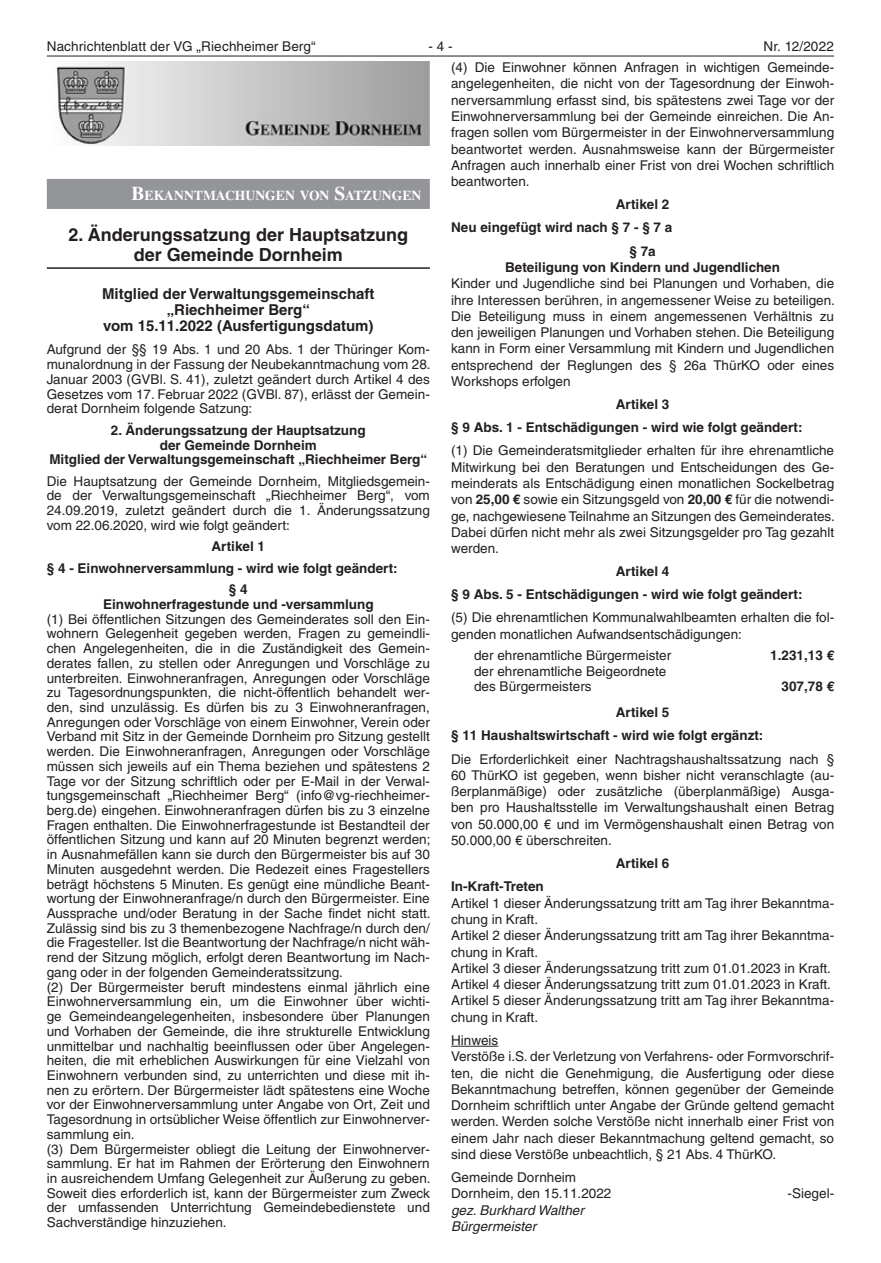
<style>
.page{position:relative;width:881px;height:1263px;background:#fff}
.page>*{position:absolute;margin:0;border:0;box-sizing:border-box;transform-origin:0 0}
.Überschrift{font:700 18px/19.6px "Helvetica LT";color:#231f20;text-align:center}
.Zwischenüberschrift{font:700 15px/16.4px "Helvetica LT";color:#231f20;text-align:center}
.Rasterbalken{font:700 13.65px "Times LT";color:#fff}
.t1{font:13.5px/14.7px "Helvetica LT";color:#231f20;text-align:justify}
.t2{font:700 13.5px "Helvetica LT";color:#231f20}
.t3{font:italic 13.5px "Helvetica LT";color:#231f20}
.s1{font-weight:700}
.s2{font-size:19.5px}
</style>
<div class="page">
<hr style="left:47px;top:56px;width:786px;height:1px;background:#231f20">
<hr style="left:451px;top:1046px;width:47px;height:1px;background:#231f20">
<div style="left:47px;top:179px;width:382px;height:30px;background:#939598"></div>
<hr style="left:47px;top:267px;width:382px;height:2px;background:#231f20">
<img style="left:56px;top:62px;width:373px;height:83px">
<p class="t1" style="left:47px;top:39px;width:270px">Nachrichtenblatt der VG „Riechheimer Berg“</p>
<p class="t1" style="left:428px;top:39px;width:26px">- 4 -</p>
<p class="t1" style="left:451px;top:35px;width:384px;line-height:21.3px;text-align:right">Nr. 12/2022<br>(4) Die Einwohner können Anfragen in wichtigen Gemeinde-</p>
<p class="t1" style="left:451px;top:75px;width:384px;line-height:16.4px">angelegenheiten, die nicht von der Tagesordnung der Einwoh&shy;nerversammlung erfasst sind, bis spätestens zwei Tage vor der Einwohnerversammlung bei der Gemeinde einreichen. Die An&shy;fragen sollen vom Bürgermeister in der Einwohnerversammlung beantwortet werden. Ausnahmsweise kann der Bürgermeister Anfragen auch innerhalb einer Frist von drei Wochen schriftlich beantworten.</p>
<p class="t2" style="left:615px;top:196px;width:55px">Artikel 2</p>
<p class="t2" style="left:451px;top:219px;width:223px">Neu eingefügt wird nach § 7 - § 7 a</p>
<p class="t2" style="left:629px;top:243px;width:28px">§ 7a</p>
<p class="t2" style="left:505px;top:259px;width:276px">Beteiligung von Kindern und Jugendlichen</p>
<p class="t1" style="left:451px;top:275px;width:385px;line-height:16.4px">Kinder und Jugendliche sind bei Planungen und Vorhaben, die ihre Interessen berühren, in angemessener Weise zu beteiligen.<br>Die Beteiligung muss in einem angemessenen Verhältnis zu den jeweiligen Planungen und Vorhaben stehen. Die Beteiligung kann in Form einer Versammlung mit Kindern und Jugendlichen entsprechend der Reglungen des § 26a ThürKO oder eines Workshops erfolgen</p>
<p class="t2" style="left:615px;top:396px;width:55px">Artikel 3</p>
<p class="t2" style="left:451px;top:419px;width:353px">§ 9 Abs. 1 - Entschädigungen - wird wie folgt geändert:</p>
<p class="t1" style="left:451px;top:442px;width:385px;line-height:16.4px">(1) Die Gemeinderatsmitglieder erhalten für ihre ehrenamtliche Mitwirkung bei den Beratungen und Entscheidungen des Ge&shy;meinderats als Entschädigung einen monatlichen Sockelbetrag von <span class="s1">25,00 €</span> sowie ein Sitzungsgeld von <span class="s1">20,00 €</span> für die notwendi&shy;ge, nachgewiesene Teilnahme an Sitzungen des Gemeinderates.<br>Dabei dürfen nicht mehr als zwei Sitzungsgelder pro Tag gezahlt werden.</p>
<p class="t2" style="left:615px;top:563px;width:55px">Artikel 4</p>
<p class="t2" style="left:451px;top:586px;width:353px">§ 9 Abs. 5 - Entschädigungen - wird wie folgt geändert:</p>
<p class="t1" style="left:451px;top:609px;width:384px;line-height:16.4px">(5) Die ehrenamtlichen Kommunalwahlbeamten erhalten die fol&shy;genden monatlichen Aufwandsentschädigungen:</p>
<p class="t1" style="left:474px;top:648px;width:198px">der ehrenamtliche Bürgermeister</p>
<p class="t2" style="left:770px;top:647px;width:65px">1.231,13 €</p>
<p class="t1" style="left:474px;top:664px;width:194px">der ehrenamtliche Beigeordnete</p>
<p class="t1" style="left:474px;top:679px;width:119px">des Bürgermeisters</p>
<p class="t2" style="left:781px;top:678px;width:54px">307,78 €</p>
<p class="t2" style="left:615px;top:704px;width:55px">Artikel 5</p>
<p class="t2" style="left:451px;top:727px;width:314px">§ 11 Haushaltswirtschaft - wird wie folgt ergänzt:</p>
<p class="t1" style="left:451px;top:751px;width:384px;line-height:16.4px">Die Erforderlichkeit einer Nachtragshaushaltssatzung nach § 60 ThürKO ist gegeben, wenn bisher nicht veranschlagte (au&shy;ßerplanmäßige) oder zusätzliche (überplanmäßige) Ausga&shy;ben pro Haushaltsstelle im Verwaltungshaushalt einen Betrag von 50.000,00 € und im Vermögenshaushalt einen Betrag von 50.000,00 € überschreiten.</p>
<p class="t2" style="left:615px;top:855px;width:55px">Artikel 6</p>
<p class="t2" style="left:451px;top:878px;width:94px">In-Kraft-Treten</p>
<p class="t1" style="left:451px;top:895px;width:384px;line-height:16.4px">Artikel 1 dieser Änderungssatzung tritt am Tag ihrer Bekanntma&shy;chung in Kraft.</p>
<p class="t1" style="left:451px;top:927px;width:384px;line-height:16.4px">Artikel 2 dieser Änderungssatzung tritt am Tag ihrer Bekanntma&shy;chung in Kraft.</p>
<p class="t1" style="left:451px;top:961px;width:381px">Artikel 3 dieser Änderungssatzung tritt zum 01.01.2023 in Kraft.</p>
<p class="t1" style="left:451px;top:977px;width:381px">Artikel 4 dieser Änderungssatzung tritt zum 01.01.2023 in Kraft.</p>
<p class="t1" style="left:451px;top:992px;width:384px;line-height:16.4px">Artikel 5 dieser Änderungssatzung tritt am Tag ihrer Bekanntma&shy;chung in Kraft.</p>
<p class="t1" style="left:451px;top:1033px;width:49px">Hinweis</p>
<p class="t1" style="left:451px;top:1048px;width:384px;line-height:16.4px">Verstöße i.S. der Verletzung von Verfahrens- oder Formvorschrif&shy;ten, die nicht die Genehmigung, die Ausfertigung oder diese Bekanntmachung betreffen, können gegenüber der Gemeinde Dornheim schriftlich unter Angabe der Gründe geltend gemacht werden. Werden solche Verstöße nicht innerhalb einer Frist von einem Jahr nach dieser Bekanntmachung geltend gemacht, so sind diese Verstöße unbeachtlich, § 21 Abs. 4 ThürKO.</p>
<p class="t1" style="left:451px;top:1170px;width:126px">Gemeinde Dornheim</p>
<p class="t1" style="left:451px;top:1186px;width:162px">Dornheim, den 15.11.2022</p>
<p class="t1" style="left:787px;top:1186px;width:48px">-Siegel-</p>
<p class="t3" style="left:451px;top:1202px;width:134px">gez. Burkhard Walther</p>
<p class="t3" style="left:451px;top:1218px;width:87px">Bürgermeister</p>
<p class="Rasterbalken" style="left:131px;top:188px;width:291px"><span class="s2">B</span>EKANNTMACHUNGEN VON <span class="s2">S</span>ATZUNGEN</p>
<p class="Überschrift" style="left:68px;top:225px;width:341px">2. Änderungssatzung der Hauptsatzung der Gemeinde Dornheim</p>
<p class="Zwischenüberschrift" style="left:102px;top:285px;width:274px">Mitglied der Verwaltungsgemeinschaft „Riechheimer Berg“<br>vom 15.11.2022 (Ausfertigungsdatum)</p>
<p class="t1" style="left:47px;top:342px;width:385px">Aufgrund der §§ 19 Abs. 1 und 20 Abs. 1 der Thüringer Kom&shy;munalordnung in der Fassung der Neubekanntmachung vom 28.<br>Januar 2003 (GVBl. S. 41), zuletzt geändert durch Artikel 4 des Gesetzes vom 17. Februar 2022 (GVBl. 87), erlässt der Gemein&shy;derat Dornheim folgende Satzung:</p>
<p class="t2" style="left:111px;top:422px;width:256px">2. Änderungssatzung der Hauptsatzung</p>
<p class="t2" style="left:160px;top:436px;width:158px">der Gemeinde Dornheim</p>
<p class="t2" style="left:49px;top:451px;width:379px">Mitglied der Verwaltungsgemeinschaft „Riechheimer Berg“</p>
<p class="t1" style="left:47px;top:474px;width:384px">Die Hauptsatzung der Gemeinde Dornheim, Mitgliedsgemein&shy;de der Verwaltungsgemeinschaft „Riechheimer Berg“, vom 24.09.2019, zuletzt geändert durch die 1. Änderungssatzung vom 22.06.2020, wird wie folgt geändert:</p>
<p class="t2" style="left:211px;top:538px;width:55px">Artikel 1</p>
<p class="t2" style="left:47px;top:560px;width:352px">§ 4 - Einwohnerversammlung - wird wie folgt geändert:</p>
<p class="t2" style="left:229px;top:581px;width:20px">§ 4</p>
<p class="t2" style="left:103px;top:596px;width:272px">Einwohnerfragestunde und -versammlung</p>
<p class="t1" style="left:47px;top:612px;width:385px">(1) Bei öffentlichen Sitzungen des Gemeinderates soll den Ein&shy;wohnern Gelegenheit gegeben werden, Fragen zu gemeindli&shy;chen Angelegenheiten, die in die Zuständigkeit des Gemein&shy;derates fallen, zu stellen oder Anregungen und Vorschläge zu unterbreiten. Einwohneranfragen, Anregungen oder Vorschläge zu Tagesordnungspunkten, die nicht-öffentlich behandelt wer&shy;den, sind unzulässig. Es dürfen bis zu 3 Einwohneranfragen, Anregungen oder Vorschläge von einem Einwohner, Verein oder Verband mit Sitz in der Gemeinde Dornheim pro Sitzung gestellt werden. Die Einwohneranfragen, Anregungen oder Vorschläge müssen sich jeweils auf ein Thema beziehen und spätestens 2<br>Tage vor der Sitzung schriftlich oder per E-Mail in der Verwal&shy;tungsgemeinschaft „Riechheimer Berg“ (info@vg-riechheimer&shy;berg.de) eingehen. Einwohneranfragen dürfen bis zu 3 einzelne Fragen enthalten. Die Einwohnerfragestunde ist Bestandteil der öffentlichen Sitzung und kann auf 20 Minuten begrenzt werden; in Ausnahmefällen kann sie durch den Bürgermeister bis auf 30<br>Minuten ausgedehnt werden. Die Redezeit eines Fragestellers beträgt höchstens 5 Minuten. Es genügt eine mündliche Beant&shy;wortung der Einwohneranfrage/n durch den Bürgermeister. Eine Aussprache und/oder Beratung in der Sache findet nicht statt.<br>Zulässig sind bis zu 3 themenbezogene Nachfrage/n durch den/ die Fragesteller. Ist die Beantwortung der Nachfrage/n nicht wäh&shy;rend der Sitzung möglich, erfolgt deren Beantwortung im Nach&shy;gang oder in der folgenden Gemeinderatssitzung.</p>
<p class="t1" style="left:47px;top:979px;width:384px">(2) Der Bürgermeister beruft mindestens einmal jährlich eine Einwohnerversammlung ein, um die Einwohner über wichti&shy;ge Gemeindeangelegenheiten, insbesondere über Planungen und Vorhaben der Gemeinde, die ihre strukturelle Entwicklung unmittelbar und nachhaltig beeinflussen oder über Angelegen&shy;heiten, die mit erheblichen Auswirkungen für eine Vielzahl von Einwohnern verbunden sind, zu unterrichten und diese mit ih&shy;nen zu erörtern. Der Bürgermeister lädt spätestens eine Woche vor der Einwohnerversammlung unter Angabe von Ort, Zeit und Tagesordnung in ortsüblicher Weise öffentlich zur Einwohnerver&shy;sammlung ein.</p>
<p class="t1" style="left:47px;top:1141px;width:385px">(3) Dem Bürgermeister obliegt die Leitung der Einwohnerver&shy;sammlung. Er hat im Rahmen der Erörterung den Einwohnern in ausreichendem Umfang Gelegenheit zur Äußerung zu geben.<br>Soweit dies erforderlich ist, kann der Bürgermeister zum Zweck der umfassenden Unterrichtung Gemeindebedienstete und Sachverständige hinzuziehen.</p>
</div>
